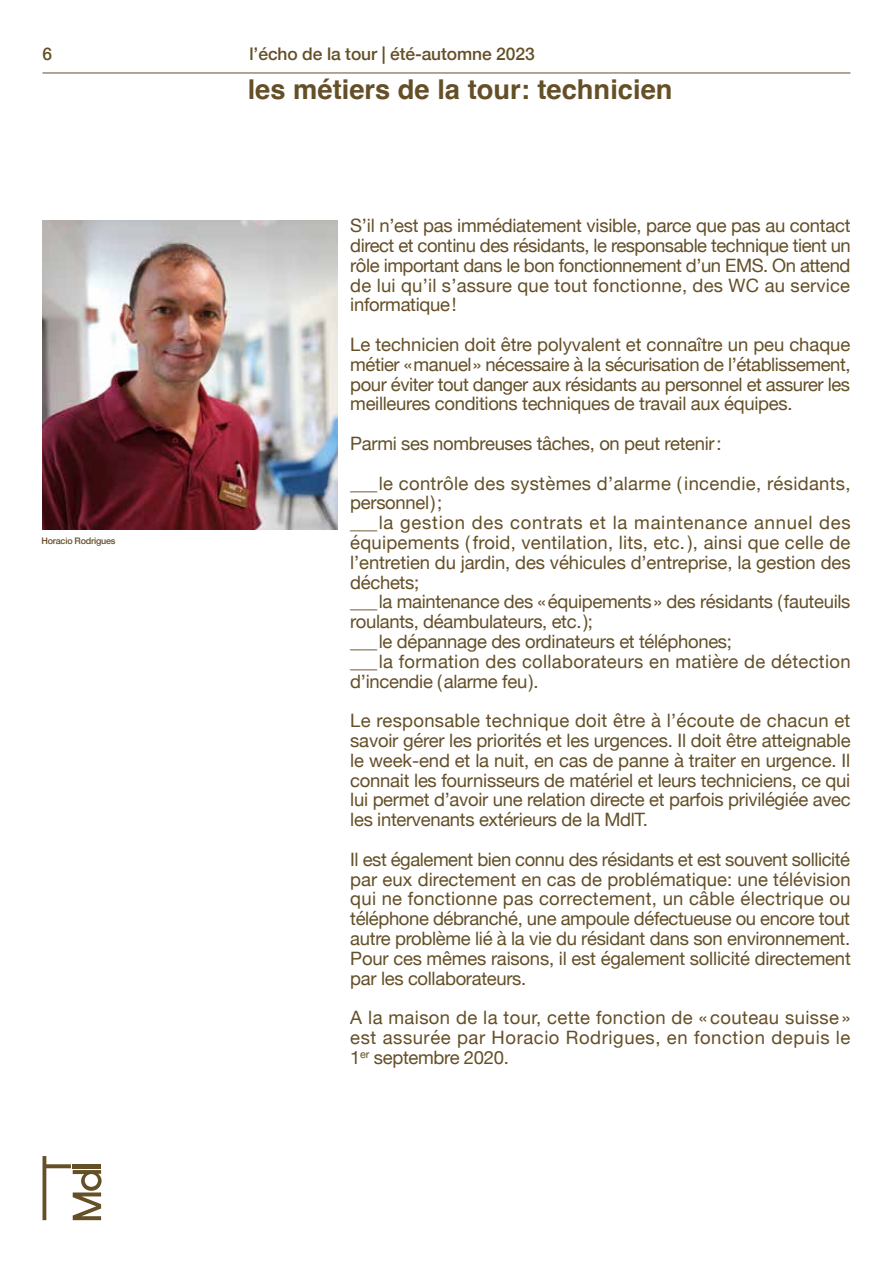
<style>
.page{position:relative;width:893px;height:1263px;background:#fff}
.page>*{position:absolute;margin:0;border:0;box-sizing:border-box;transform-origin:0 0}
.t1{font:700 27.3px "Helvetica";color:#644f27}
.t2{font:18.45px/19.8px "Helvetica Neue";letter-spacing:-.015em;color:#644f27;text-align:justify}
.t3{font:18.45px/39.6px "Helvetica Neue";letter-spacing:.015em;color:#644f27}
.t4{font:500 17.4px "Helvetica Neue";letter-spacing:-.005em;color:#644f27}
.t5{font:500 9px "Helvetica Neue";letter-spacing:-.025em;color:#644f27}
</style>
<div class="page">
<svg style="left:43px;top:1156px;width:59px;height:64px"></svg>
<hr style="left:43px;top:73px;width:807px;height:1px;background:#644f27">
<img style="left:43px;top:220px;width:295px;height:309px">
<p class="t4" style="left:43px;top:39px;width:11px">6</p>
<p class="t4" style="left:250px;top:39px;width:287px">l’écho de la tour | été-automne 2023</p>
<h1 class="t1" style="left:248px;top:72px;width:426px">les métiers de la tour: technicien</h1>
<p class="t5" style="left:41px;top:534px;width:76px">Horacio Rodrigues</p>
<p class="t2" style="left:350px;top:217px;width:502px">S’il n’est pas immédiatement visible, parce que pas au contact direct et continu des résidants, le responsable technique tient un rôle important dans le bon fonctionnement d’un EMS. On attend de lui qu’il s’assure que tout fonctionne, des WC au service informatique!</p>
<p class="t2" style="left:350px;top:336px;width:502px">Le technicien doit être polyvalent et connaître un peu chaque métier «manuel» nécessaire à la sécurisation de l’établissement, pour éviter tout danger aux résidants au personnel et assurer les meilleures conditions techniques de travail aux équipes.</p>
<p class="t3" style="left:350px;top:425px;width:502px">Parmi ses nombreuses tâches, on peut retenir:<br>___le contrôle des systèmes d’alarme ( incendie, résidants,</p>
<p class="t2" style="left:350px;top:494px;width:502px;text-align:left">personnel);<br>___la gestion des contrats et la maintenance annuel des équipements ( froid, ventilation, lits, etc. ), ainsi que celle de l’entretien du jardin, des véhicules d’entreprise, la gestion des déchets;<br>___la maintenance des «équipements» des résidants (fauteuils roulants, déambulateurs, etc.);<br>___le dépannage des ordinateurs et téléphones;<br>___la formation des collaborateurs en matière de détection d’incendie (alarme feu).</p>
<p class="t2" style="left:350px;top:712px;width:502px">Le responsable technique doit être à l’écoute de chacun et savoir gérer les priorités et les urgences. Il doit être atteignable le week-end et la nuit, en cas de panne à traiter en urgence. Il connait les fournisseurs de matériel et leurs techniciens, ce qui lui permet d’avoir une relation directe et parfois privilégiée avec les intervenants extérieurs de la MdlT.</p>
<p class="t2" style="left:350px;top:850px;width:502px">Il est également bien connu des résidants et est souvent sollicité par eux directement en cas de problématique: une télévision qui ne fonctionne pas correctement, un câble électrique ou téléphone débranché, une ampoule défectueuse ou encore tout autre problème lié à la vie du résidant dans son environnement.<br>Pour ces mêmes raisons, il est également sollicité directement par les collaborateurs.</p>
<p class="t2" style="left:350px;top:1009px;width:502px">A la maison de la tour, cette fonction de « couteau suisse » est assurée par Horacio Rodrigues, en fonction depuis le 1<sup>er</sup> septembre 2020.</p>
</div>
